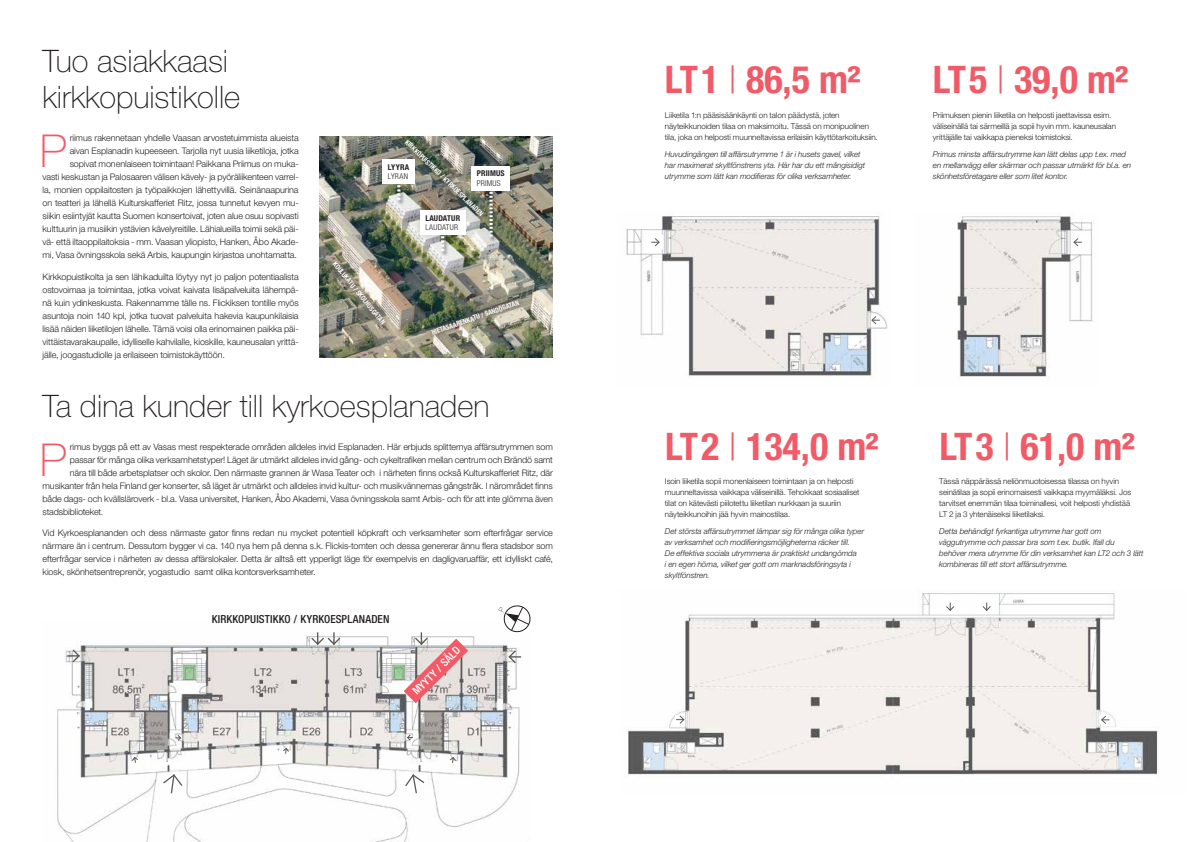
<style>
.page{position:relative;width:1191px;height:842px;background:#fff}
.page>*{position:absolute;margin:0;border:0;box-sizing:border-box;transform-origin:0 0}
.t1{font:100 45.4px "Helvetica Neue LT Std";color:#f15b67}
.t2{font:700 condensed 38px "Helvetica Neue LT Std";color:#f15b67}
.t3{font:100 31px/36px "Helvetica Neue LT Std";color:#231f20}
.t4{font:500 condensed 11.1px "Helvetica Neue LT Std";letter-spacing:.01em;color:#231f20}
.t5{font:500 condensed 10.8px "Helvetica Neue LT Std";color:#fff}
.t6{font:300 9px/13px "Helvetica Neue LT Std";letter-spacing:-.01em;color:#231f20;text-align:justify}
.t7{font:300 8px/11px "Helvetica Neue LT Std";letter-spacing:-.005em;color:#231f20}
.t8{font:italic 300 8px/11px "Helvetica Neue LT Std";letter-spacing:-.005em;color:#231f20}
.t9{font:700 condensed 8px "Helvetica Neue LT Std";letter-spacing:.015em;color:#231f20}
.t10{font:300 condensed 8px "Helvetica Neue LT Std";letter-spacing:.035em;color:#231f20}
.t11{font:700 condensed 7px "Helvetica Neue LT Std";color:#fff;scale:.94 1}
.s1{font-weight:300}
</style>
<div class="page">
<img style="left:319px;top:136px;width:233px;height:222px">
<div style="left:328px;top:256px;width:62px;height:74px;background:#231f20;opacity:.75"></div>
<div style="left:426px;top:295px;width:98px;height:45px;background:#231f20;opacity:.75"></div>
<div style="left:401px;top:137px;width:89px;height:86px;background:#231f20;opacity:.75"></div>
<img style="left:628px;top:593px;width:530px;height:182px">
<div style="left:396px;top:184px;width:9px;height:21px;background:#231f20;opacity:.75"></div>
<svg style="left:397px;top:189px;width:3px;height:11px"></svg>
<div style="left:377px;top:154px;width:43px;height:35px;background:#231f20;opacity:.15"></div>
<div style="left:382px;top:159px;width:32px;height:25px;background:#fff"></div>
<div style="left:440px;top:235px;width:9px;height:21px;background:#231f20;opacity:.75"></div>
<svg style="left:441px;top:240px;width:3px;height:11px"></svg>
<div style="left:415px;top:205px;width:55px;height:35px;background:#231f20;opacity:.15"></div>
<div style="left:420px;top:210px;width:45px;height:25px;background:#fff"></div>
<div style="left:489px;top:191px;width:9px;height:51px;background:#231f20;opacity:.75"></div>
<svg style="left:489px;top:196px;width:3px;height:41px"></svg>
<div style="left:466px;top:161px;width:49px;height:35px;background:#231f20;opacity:.15"></div>
<div style="left:471px;top:166px;width:39px;height:25px;background:#fff"></div>
<img style="left:626px;top:216px;width:262px;height:160px">
<div style="left:646px;top:235px;width:16px;height:13px;background:#fff"></div>
<div style="left:871px;top:315px;width:7px;height:12px;background:#fff"></div>
<svg style="left:651px;top:238px;width:9px;height:9px"></svg>
<svg style="left:870px;top:315px;width:9px;height:10px"></svg>
<img style="left:957px;top:216px;width:136px;height:161px">
<div style="left:1071px;top:235px;width:16px;height:13px;background:#fff"></div>
<svg style="left:1073px;top:238px;width:8px;height:9px"></svg>
<div style="left:977px;top:597px;width:13px;height:16px;background:#fff"></div>
<svg style="left:982px;top:603px;width:9px;height:9px"></svg>
<div style="left:943px;top:597px;width:13px;height:16px;background:#fff"></div>
<svg style="left:946px;top:603px;width:9px;height:8px"></svg>
<svg style="left:1100px;top:715px;width:9px;height:10px"></svg>
<div style="left:675px;top:716px;width:10px;height:8px;background:#fff"></div>
<svg style="left:676px;top:714px;width:9px;height:11px"></svg>
<img style="left:57px;top:636px;width:465px;height:206px">
<svg style="left:67px;top:648px;width:14px;height:16px"></svg>
<svg style="left:310px;top:632px;width:32px;height:14px"></svg>
<svg style="left:507px;top:649px;width:14px;height:16px"></svg>
<svg style="left:403px;top:632px;width:65px;height:71px"></svg>
<svg style="left:498px;top:605px;width:33px;height:28px"></svg>
<svg style="left:162px;top:771px;width:25px;height:24px"></svg>
<svg style="left:396px;top:771px;width:30px;height:24px"></svg>
<svg style="left:449px;top:756px;width:8px;height:8px"></svg>
<svg style="left:406px;top:733px;width:7px;height:9px"></svg>
<svg style="left:282px;top:747px;width:9px;height:8px"></svg>
<svg style="left:131px;top:756px;width:8px;height:10px"></svg>
<svg style="left:175px;top:734px;width:7px;height:8px"></svg>
<h3 class="t3" style="left:43px;top:43px;width:199px">Tuo asiakkaasi kirkkopuistikolle</h3>
<h1 class="t1" style="left:40px;top:125px;width:28px">P</h1>
<p class="t6" style="left:43px;top:131px;width:258px;text-align:right">riimus rakennetaan yhdelle Vaasan arvostetuimmista alueista<br>aivan Esplanadin kupeeseen. Tarjolla nyt uusia liiketiloja, jotka sopivat monenlaiseen toimintaan! Paikkana Priimus on muka-<br>vasti keskustan ja Palosaaren välisen kävely- ja pyöräliikenteen varrel&shy;la, monien oppilaitosten ja työpaikkojen lähettyvillä. Seinänaapurina on teatteri ja lähellä Kulturskafferiet Ritz, jossa tunnetut kevyen mu&shy;siikin esiintyjät kautta Suomen konsertoivat, joten alue osuu sopivasti kulttuurin ja musiikin ystävien kävelyreitille. Lähialueilla toimii sekä päi&shy;vä- että iltaoppilaitoksia - mm. Vaasan yliopisto, Hanken, Åbo Akade&shy;mi, Vasa övningsskola sekä Arbis, kaupungin kirjastoa unohtamatta.</p>
<p class="t6" style="left:43px;top:270px;width:258px">Kirkkopuistikolta ja sen lähikaduilta löytyy nyt jo paljon potentiaalista ostovoimaa ja toimintaa, jotka voivat kaivata lisäpalveluita lähempä&shy;nä kuin ydinkeskusta. Rakennamme tälle ns. Flickiksen tontille myös asuntoja noin 140 kpl, jotka tuovat palveluita hakevia kaupunkilaisia lisää näiden liiketilojen lähelle. Tämä voisi olla erinomainen paikka päi&shy;vittäistavarakaupalle, idylliselle kahvilalle, kioskille, kauneusalan yrittä&shy;jälle, joogastudiolle ja erilaiseen toimistokäyttöön.</p>
<p class="t11" style="left:409px;top:138px;width:115px;rotate:44deg">KIRKKOPUISTIKKO / KYRKOESPLANADEN</p>
<p class="t9" style="left:388px;top:162px;width:23px">LYYRA</p>
<p class="t10" style="left:388px;top:172px;width:22px">LYRAN</p>
<p class="t9" style="left:477px;top:169px;width:29px">PRIIMUS</p>
<p class="t10" style="left:477px;top:179px;width:25px">PRIMUS</p>
<p class="t9" style="left:425px;top:213px;width:36px">LAUDATUR</p>
<p class="t10" style="left:425px;top:223px;width:34px">LAUDATUR</p>
<p class="t11" style="left:338px;top:260px;width:85px;rotate:51deg">KOULUKATU / SKOLHUSGATAN</p>
<p class="t11" style="left:430px;top:328px;width:99px;rotate:-19deg">HIETASAARENKATU / SANDÖGATAN</p>
<h3 class="t3" style="left:43px;top:388px;width:449px">Ta dina kunder till kyrkoesplanaden</h3>
<h1 class="t1" style="left:40px;top:433px;width:28px">P</h1>
<p class="t6" style="left:70px;top:440px;width:485px">rimus byggs på ett av Vasas mest respekterade områden alldeles invid Esplanaden. Här erbjuds splitternya affärsutrymmen som</p>
<p class="t6" style="left:70px;top:453px;width:485px">passar för många olika verksamhetstyper! Läget är utmärkt alldeles invid gång- och cykeltrafiken mellan centrum och Brändö samt</p>
<p class="t6" style="left:70px;top:466px;width:485px">nära till både arbetsplatser och skolor. Den närmaste grannen är Wasa Teater och i närheten finns också Kulturskafferiet Ritz, där</p>
<p class="t6" style="left:43px;top:479px;width:512px">musikanter från hela Finland ger konserter, så läget är utmärkt och alldeles invid kultur- och musikvännernas gångstråk. I närområdet finns</p>
<p class="t6" style="left:43px;top:492px;width:512px">både dags- och kvällsläroverk - bl.a. Vasa universitet, Hanken, Åbo Akademi, Vasa övningsskola samt Arbis- och för att inte glömma även</p>
<p class="t6" style="left:43px;top:505px;width:62px">stadsbiblioteket.</p>
<p class="t6" style="left:43px;top:526px;width:512px">Vid Kyrkoesplananden och dess närmaste gator finns redan nu mycket potentiell köpkraft och verksamheter som efterfrågar service närmare än i centrum. Dessutom bygger vi ca. 140 nya hem på denna s.k. Flickis-tomten och dessa genererar ännu flera stadsbor som efterfrågar service i närheten av dessa affärslokaler. Detta är alltså ett ypperligt läge för exempelvis en dagligvaruaffär, ett idylliskt café, kiosk, skönhetsentreprenör, yogastudio samt olika kontorsverksamheter.</p>
<p class="t4" style="left:212px;top:613px;width:179px">KIRKKOPUISTIKKO / KYRKOESPLANADEN</p>
<p class="t5" style="left:410px;top:688px;width:64px;rotate:-45deg">MYYTY / SÅLD</p>
<h2 class="t2" style="left:665px;top:57px;width:196px">LT1 <span class="s1">|</span> 86,5 m²</h2>
<h2 class="t2" style="left:933px;top:57px;width:196px">LT5 <span class="s1">|</span> 39,0 m²</h2>
<p class="t7" style="left:665px;top:110px;width:214px">Liiketila 1:n pääsisäänkäynti on talon päädystä, joten näyteikkunoiden tilaa on maksimoitu. Tässä on monipuolinen tila, joka on helposti muunneltavissa erilaisiin käyttötarkoituksiin.</p>
<p class="t8" style="left:665px;top:148px;width:202px">Huvudingången till affärsutrymme 1 är i husets gavel, vilket har maximerat skyltfönstrens yta. Här har du ett mångisidigt utrymme som lätt kan modifieras för olika verksamheter.</p>
<p class="t7" style="left:933px;top:110px;width:185px">Priimuksen pienin liiketila on helposti jaettavissa esim. väliseinällä tai särmeillä ja sopii hyvin mm. kauneusalan yrittäjälle tai vaikkapa pieneksi toimistoksi.</p>
<p class="t8" style="left:933px;top:149px;width:200px">Primus minsta affärsutrymme kan lätt delas upp t.ex. med en mellanvägg eller skärmar och passar utmärkt för bl.a. en skönhetsföretagare eller som litet kontor.</p>
<h2 class="t2" style="left:665px;top:423px;width:215px">LT2 <span class="s1">|</span> 134,0 m²</h2>
<p class="t7" style="left:665px;top:476px;width:196px">Isoin liiketila sopii monenlaiseen toimintaan ja on helposti muunneltavissa vaikkapa väliseinillä. Tehokkaat sosiaaliset tilat on kätevästi piilotettu liiketilan nurkkaan ja suuriin näyteikkunoihin jää hyvin mainostilaa.</p>
<p class="t8" style="left:665px;top:526px;width:201px">Det största affärsutrymmet lämpar sig för många olika typer av verksamhet och modifieringsmöjligheterna räcker till.<br>De effektiva sociala utrymmena är praktiskt undangömda<br>i en egen hörna, vilket ger gott om marknadsföringsyta i skyltfönstren.</p>
<h2 class="t2" style="left:939px;top:423px;width:196px">LT3 <span class="s1">|</span> 61,0 m²</h2>
<p class="t7" style="left:939px;top:476px;width:193px">Tässä näppärässä neliönmuotoisessa tilassa on hyvin seinätilaa ja sopii erinomaisesti vaikkapa myymäläksi. Jos tarvitset enemmän tilaa toiminallesi, voit helposti yhdistää LT 2 ja 3 yhtenäiseksi liiketilaksi.</p>
<p class="t8" style="left:939px;top:526px;width:206px">Detta behändigt fyrkantiga utrymme har gott om väggutrymme och passar bra som t.ex. butik. Ifall du behöver mera utrymme för din verksamhet kan LT2 och 3 lätt kombineras till ett stort affärsutrymme.</p>
</div>
